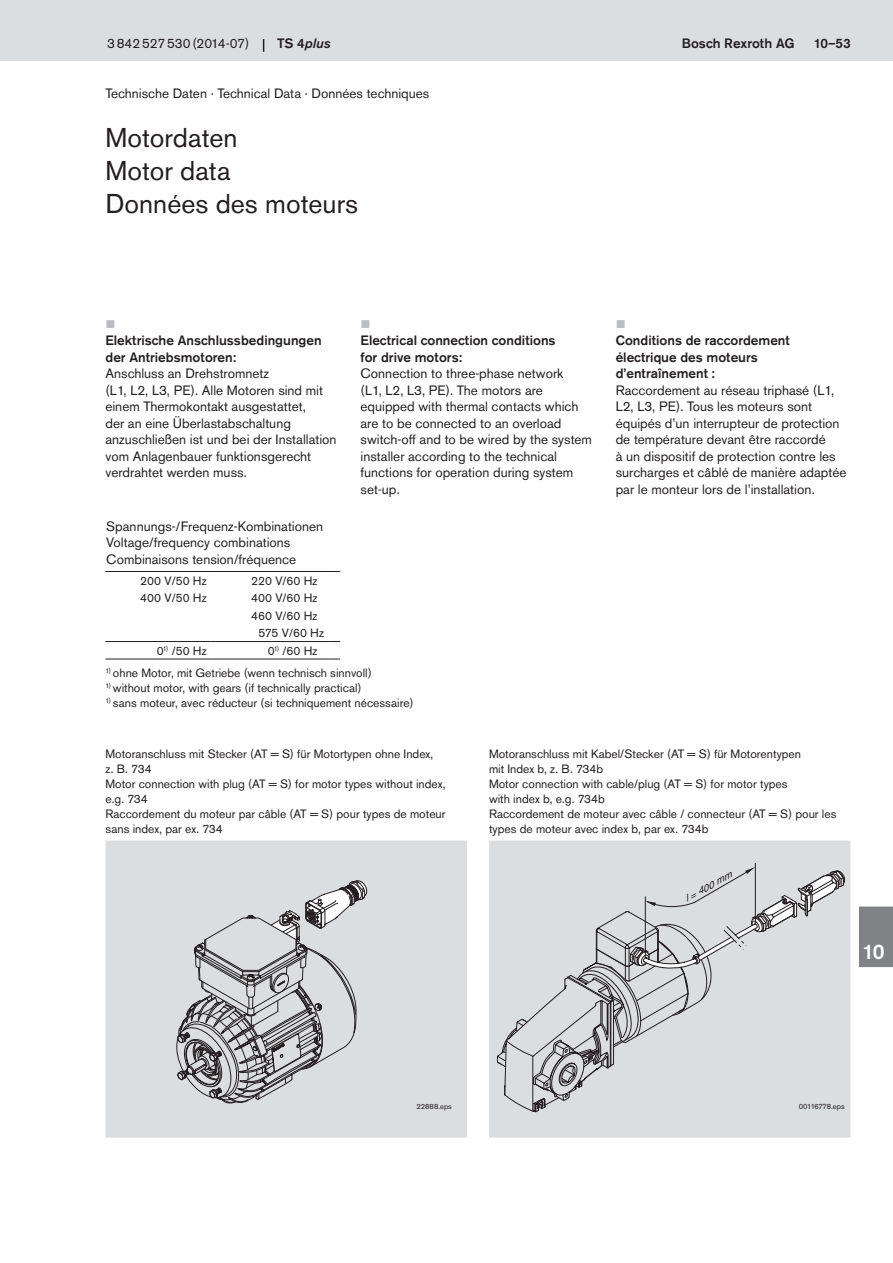
<style>
.page{position:relative;width:893px;height:1263px;background:#fff}
.page>*{position:absolute;margin:0;border:0;box-sizing:border-box;transform-origin:0 0}
.t1{font:27px/33px "Akzidenz Grotesk BQ";color:#231f20}
.t2{font:500 21px "Akzidenz Grotesk BQ";color:#fff}
.t3{font:13.5px/16.5px "Akzidenz Grotesk BQ";color:#231f20}
.t4{font:500 13.5px/16.5px "Akzidenz Grotesk BQ";color:#231f20}
.t5{font:italic 500 13.5px "Akzidenz Grotesk BQ";color:#231f20}
.t6{font:13.5px "Wingdings";color:#bcbdc0}
.t7{font:12px/15px "Akzidenz Grotesk BQ";color:#231f20}
.t8{font:italic 9.3px "Helvetica";color:#231f20;scale:1.14 1}
.t9{font:7.5px "Akzidenz Grotesk BQ";letter-spacing:-.03em;color:#231f20}
.t10{font:7.5px "Akzidenz Grotesk BQ";color:#231f20}
.s1{font-style:normal}
</style>
<div class="page">
<div style="left:859px;top:906px;width:34px;height:61px;background:#808285"></div>
<div style="left:0;top:0;width:893px;height:61px;background:#dcdddf"></div>
<svg style="left:263px;top:39px;width:1px;height:13px"></svg>
<div style="left:489px;top:840px;width:361px;height:297px;background:#dcdddf"></div>
<div style="left:105px;top:840px;width:362px;height:297px;background:#dcdddf;border:2px solid #dcdddf"></div>
<svg style="left:496px;top:863px;width:349px;height:250px"></svg>
<svg style="left:176px;top:880px;width:191px;height:224px"></svg>
<hr style="left:105px;top:571px;width:107px;height:1px;background:#231f20">
<hr style="left:212px;top:571px;width:117px;height:1px;background:#231f20">
<hr style="left:105px;top:641px;width:107px;height:1px;background:#231f20">
<hr style="left:212px;top:641px;width:117px;height:1px;background:#231f20">
<hr style="left:105px;top:659px;width:107px;height:1px;background:#231f20">
<hr style="left:212px;top:659px;width:117px;height:1px;background:#231f20">
<p class="t3" style="left:107px;top:36px;width:144px">3842527530(2014-07)</p>
<p class="t5" style="left:277px;top:36px;width:55px"><span class="s1">TS 4</span>plus</p>
<p class="t4" style="left:682px;top:35px;width:114px">Bosch Rexroth AG</p>
<p class="t4" style="left:814px;top:35px;width:38px">10–53</p>
<p class="t3" style="left:105px;top:85px;width:325px">Technische Daten · Technical Data · Données techniques</p>
<h1 class="t1" style="left:105px;top:122px;width:254px">Motordaten<br>Motor data<br>Données des moteurs</h1>
<p class="t6" style="left:105px;top:317px;width:9px">■</p>
<p class="t4" style="left:105px;top:332px;width:218px">Elektrische Anschlussbedingungen der Antriebsmotoren:</p>
<p class="t3" style="left:105px;top:365px;width:233px">Anschluss an Drehstromnetz<br>(L1, L2, L3, PE). Alle Motoren sind mit einem Thermokontakt ausgestattet,<br>der an eine Überlastabschaltung anzuschließen ist und bei der Installation vom Anlagenbauer funktionsgerecht verdrahtet werden muss.</p>
<p class="t3" style="left:106px;top:518px;width:218px">Spannungs-/Frequenz-Kombinationen<br>Voltage/frequency combinations<br>Combinaisons tension/fréquence</p>
<p class="t7" style="left:140px;top:573px;width:68px">200 V/50 Hz</p>
<p class="t7" style="left:251px;top:573px;width:68px">220 V/60 Hz</p>
<p class="t7" style="left:140px;top:591px;width:68px">400 V/50 Hz</p>
<p class="t7" style="left:251px;top:591px;width:68px">400 V/60 Hz</p>
<p class="t7" style="left:251px;top:608px;width:68px">460 V/60 Hz</p>
<p class="t7" style="left:258px;top:626px;width:67px">575 V/60 Hz</p>
<p class="t7" style="left:157px;top:643px;width:51px">0<sup>1)</sup> /50 Hz</p>
<p class="t7" style="left:268px;top:643px;width:51px">0<sup>1)</sup> /60 Hz</p>
<p class="t6" style="left:361px;top:317px;width:9px">■</p>
<p class="t4" style="left:361px;top:332px;width:197px">Electrical connection conditions for drive motors:</p>
<p class="t3" style="left:361px;top:366px;width:233px">Connection to three-phase network<br>(L1, L2, L3, PE). The motors are equipped with thermal contacts which are to be connected to an overload switch-off and to be wired by the system installer according to the technical functions for operation during system set-up.</p>
<p class="t7" style="left:105px;top:666px;width:268px"><sup>1)</sup> ohne Motor, mit Getriebe (wenn technisch sinnvoll)</p>
<p class="t7" style="left:105px;top:681px;width:258px"><sup>1)</sup> without motor, with gears (if technically practical)</p>
<p class="t7" style="left:105px;top:696px;width:310px"><sup>1)</sup> sans moteur, avec réducteur (si techniquement nécessaire)</p>
<p class="t6" style="left:616px;top:317px;width:9px">■</p>
<p class="t4" style="left:616px;top:332px;width:176px">Conditions de raccordement électrique des moteurs d’entraînement :</p>
<p class="t3" style="left:616px;top:382px;width:232px">Raccordement au réseau triphasé (L1, L2, L3, PE). Tous les moteurs sont équipés d’un interrupteur de protection de température devant être raccordé<br>à un dispositif de protection contre les surcharges et câblé de manière adaptée par le monteur lors de l’installation.</p>
<p class="t7" style="left:105px;top:746px;width:342px">Motoranschluss mit Stecker (AT = S) für Motortypen ohne Index,<br>z. B. 734<br>Motor connection with plug (AT = S) for motor types without index, e.g. 734<br>Raccordement du moteur par câble (AT = S) pour types de moteur sans index, par ex. 734</p>
<p class="t7" style="left:489px;top:746px;width:349px">Motoranschluss mit Kabel/Stecker (AT = S) für Motorentypen<br>mit Index b, z. B. 734b<br>Motor connection with cable/plug (AT = S) for motor types<br>with index b, e.g. 734b<br>Raccordement de moteur avec câble / connecteur (AT = S) pour les types de moteur avec index b, par ex. 734b</p>
<p class="t8" style="left:682px;top:895px;width:48px;rotate:-29deg">l = 400 mm</p>
<h2 class="t2" style="left:862px;top:939px;width:24px">10</h2>
<p class="t10" style="left:416px;top:1102px;width:37px">22888.eps</p>
<p class="t9" style="left:799px;top:1102px;width:47px">00116778.eps</p>
</div>
